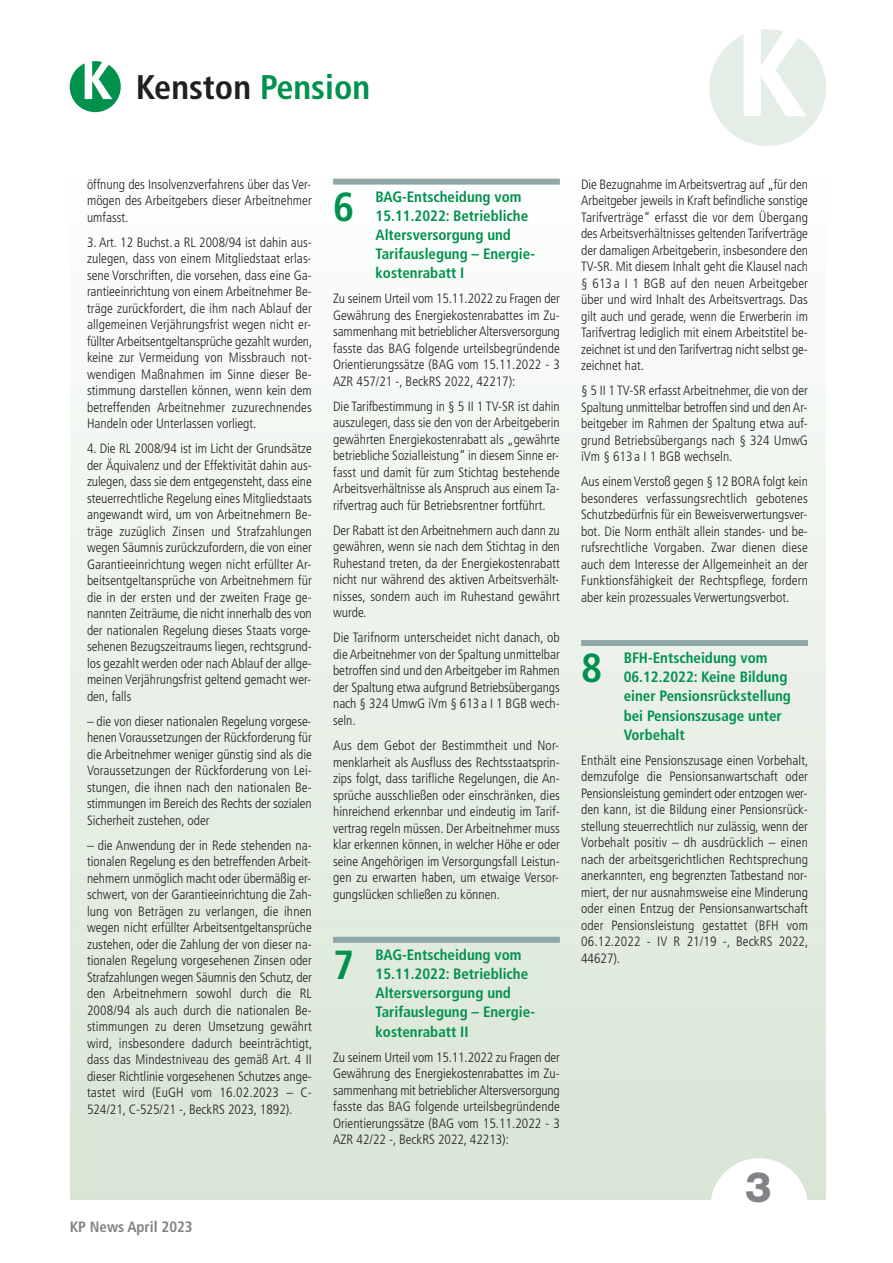
<style>
.page{position:relative;width:893px;height:1263px;background:#fff}
.page>*{position:absolute;margin:0;border:0;box-sizing:border-box;transform-origin:0 0}
.t1{font:800 42px "Helvetica Neue";color:#808285}
.t2{font:700 condensed 40.5px "Frutiger";color:#00914d}
.t3{font:700 condensed 34.2px "Frutiger";color:#231f20}
.t4{font:700 condensed 15px/19.2px "Frutiger";color:#00914d}
.t5{font:700 condensed 15px "Frutiger";color:#808285}
.t6{font:300 condensed 13.5px/16.5px "Frutiger";color:#231f20;text-align:justify}
.s1{color:#00914d}
</style>
<div class="page">
<div style="left:70px;top:168px;width:756px;height:1031px;background:linear-gradient(to bottom,#fdfefe,#d8e5d4)"></div>
<div style="left:333px;top:179px;width:227px;height:6px;background:#91a6a7"></div>
<div style="left:333px;top:937px;width:227px;height:6px;background:#91a6a7"></div>
<div style="left:581px;top:640px;width:227px;height:6px;background:#91a6a7"></div>
<svg style="left:709px;top:29px;width:117px;height:117px"></svg>
<svg style="left:70px;top:61px;width:51px;height:51px"></svg>
<div style="left:710px;top:1158px;width:98px;height:98px;background:#fff;border-radius:50%"></div>
<h3 class="t3" style="left:136px;top:73px;width:236px">Kenston <span class="s1">Pension</span></h3>
<p class="t6" style="left:87px;top:177px;width:226px">öffnung des Insolvenzverfahrens über das Ver&shy;mögen des Arbeitgebers dieser Arbeitnehmer umfasst.</p>
<p class="t6" style="left:87px;top:235px;width:227px">3. Art. 12 Buchst. a RL 2008/94 ist dahin aus&shy;zulegen, dass von einem Mitgliedstaat erlas&shy;sene Vorschriften, die vorsehen, dass eine Ga&shy;rantieeinrichtung von einem Arbeitnehmer Be&shy;träge zurückfordert, die ihm nach Ablauf der allgemeinen Verjährungsfrist wegen nicht er&shy;füllter Arbeitsentgeltansprüche gezahlt wurden, keine zur Vermeidung von Missbrauch not&shy;wendigen Maßnahmen im Sinne dieser Be&shy;stimmung darstellen können, wenn kein dem betreffenden Arbeitnehmer zuzurechnendes Handeln oder Unterlassen vorliegt.</p>
<p class="t6" style="left:87px;top:441px;width:226px">4. Die RL 2008/94 ist im Licht der Grundsätze der Äquivalenz und der Effektivität dahin aus&shy;zulegen, dass sie dem entgegensteht, dass eine steuerrechtliche Regelung eines Mitgliedstaats angewandt wird, um von Arbeitnehmern Be&shy;träge zuzüglich Zinsen und Strafzahlungen wegen Säumnis zurückzufordern, die von einer Garantieeinrichtung wegen nicht erfüllter Ar&shy;beitsentgeltansprüche von Arbeitnehmern für die in der ersten und der zweiten Frage ge&shy;nannten Zeiträume, die nicht innerhalb des von der nationalen Regelung dieses Staats vorge&shy;sehenen Bezugszeitraums liegen, rechtsgrund&shy;los gezahlt werden oder nach Ablauf der allge&shy;meinen Verjährungsfrist geltend gemacht wer&shy;den, falls</p>
<p class="t6" style="left:87px;top:714px;width:226px">– die von dieser nationalen Regelung vorgese&shy;henen Voraussetzungen der Rückforderung für die Arbeitnehmer weniger günstig sind als die Voraussetzungen der Rückforderung von Lei&shy;stungen, die ihnen nach den nationalen Be&shy;stimmungen im Bereich des Rechts der sozialen Sicherheit zustehen, oder</p>
<p class="t6" style="left:87px;top:838px;width:227px">– die Anwendung der in Rede stehenden na&shy;tionalen Regelung es den betreffenden Arbeit&shy;nehmern unmöglich macht oder übermäßig er&shy;schwert, von der Garantieeinrichtung die Zah&shy;lung von Beträgen zu verlangen, die ihnen wegen nicht erfüllter Arbeitsentgeltansprüche zustehen, oder die Zahlung der von dieser na&shy;tionalen Regelung vorgesehenen Zinsen oder Strafzahlungen wegen Säumnis den Schutz, der den Arbeitnehmern sowohl durch die RL 2008/94 als auch durch die nationalen Be&shy;stimmungen zu deren Umsetzung gewährt wird, insbesondere dadurch beeinträchtigt, dass das Mindestniveau des gemäß Art. 4 II dieser Richtlinie vorgesehenen Schutzes ange&shy;tastet wird (EuGH vom 16.02.2023 – C-524/21, C-525/21 -, BeckRS 2023, 1892).</p>
<h2 class="t2" style="left:333px;top:190px;width:23px">6</h2>
<p class="t4" style="left:376px;top:188px;width:161px">BAG-Entscheidung vom<br>15.11.2022: Betriebliche<br>Altersversorgung und<br>Tarifauslegung – Energie&shy;kostenrabatt I</p>
<p class="t6" style="left:333px;top:292px;width:228px">Zu seinem Urteil vom 15.11.2022 zu Fragen der Gewährung des Energiekostenrabattes im Zu&shy;sammenhang mit betrieblicherAltersversorgung fasste das BAG folgende urteilsbegründende Orientierungssätze (BAG vom 15.11.2022 - 3<br>AZR 457/21 -, BeckRS 2022, 42217):</p>
<p class="t6" style="left:333px;top:399px;width:228px">Die Tarifbestimmung in § 5 II 1 TV-SR ist dahin auszulegen, dass sie den von der Arbeitgeberin gewährten Energiekostenrabatt als „gewährte betriebliche Sozialleistung“ in diesem Sinne er&shy;fasst und damit für zum Stichtag bestehende Arbeitsverhältnisse als Anspruch aus einem Ta&shy;rifvertrag auch für Betriebsrentner fortführt.</p>
<p class="t6" style="left:333px;top:523px;width:228px">Der Rabatt ist den Arbeitnehmern auch dann zu gewähren, wenn sie nach dem Stichtag in den Ruhestand treten, da der Energiekostenrabatt nicht nur während des aktiven Arbeitsverhält&shy;nisses, sondern auch im Ruhestand gewährt wurde.</p>
<p class="t6" style="left:333px;top:631px;width:228px">Die Tarifnorm unterscheidet nicht danach, ob die Arbeitnehmer von der Spaltung unmittelbar betroffen sind und den Arbeitgeber im Rahmen der Spaltung etwa aufgrund Betriebsübergangs nach § 324 UmwG iVm § 613 a I 1 BGB wech&shy;seln.</p>
<p class="t6" style="left:333px;top:738px;width:228px">Aus dem Gebot der Bestimmtheit und Nor&shy;menklarheit als Ausfluss des Rechtsstaatsprin&shy;zips folgt, dass tarifliche Regelungen, die An&shy;sprüche ausschließen oder einschränken, dies hinreichend erkennbar und eindeutig im Tarif&shy;vertrag regeln müssen. Der Arbeitnehmer muss klar erkennen können, in welcher Höhe er oder seine Angehörigen im Versorgungsfall Leistun&shy;gen zu erwarten haben, um etwaige Versor&shy;gungslücken schließen zu können.</p>
<h2 class="t2" style="left:333px;top:948px;width:23px">7</h2>
<p class="t4" style="left:376px;top:946px;width:161px">BAG-Entscheidung vom<br>15.11.2022: Betriebliche<br>Altersversorgung und<br>Tarifauslegung – Energie&shy;kostenrabatt II</p>
<p class="t6" style="left:333px;top:1050px;width:228px">Zu seinem Urteil vom 15.11.2022 zu Fragen der Gewährung des Energiekostenrabattes im Zu&shy;sammenhang mit betrieblicherAltersversorgung fasste das BAG folgende urteilsbegründende Orientierungssätze (BAG vom 15.11.2022 - 3<br>AZR 42/22 -, BeckRS 2022, 42213):</p>
<p class="t5" style="left:70px;top:1221px;width:125px">KP News April 2023</p>
<p class="t6" style="left:581px;top:177px;width:228px">Die Bezugnahme imArbeitsvertrag auf „für den Arbeitgeber jeweils in Kraft befindliche sonstige Tarifverträge“ erfasst die vor dem Übergang des Arbeitsverhältnisses geltenden Tarifverträge der damaligen Arbeitgeberin, insbesondere den TV-SR. Mit diesem Inhalt geht die Klausel nach § 613 a I 1 BGB auf den neuen Arbeitgeber über und wird Inhalt des Arbeitsvertrags. Das gilt auch und gerade, wenn die Erwerberin im Tarifvertrag lediglich mit einem Arbeitstitel be&shy;zeichnet ist und den Tarifvertrag nicht selbst ge&shy;zeichnet hat.</p>
<p class="t6" style="left:581px;top:383px;width:228px">§ 5 II 1 TV-SR erfasst Arbeitnehmer, die von der Spaltung unmittelbar betroffen sind und denAr&shy;beitgeber im Rahmen der Spaltung etwa auf&shy;grund Betriebsübergangs nach § 324 UmwG iVm § 613 a I 1 BGB wechseln.</p>
<p class="t6" style="left:581px;top:474px;width:228px">Aus einemVerstoß gegen § 12 BORA folgt kein besonderes verfassungsrechtlich gebotenes Schutzbedürfnis für ein Beweisverwertungsver&shy;bot. Die Norm enthält allein standes- und be&shy;rufsrechtliche Vorgaben. Zwar dienen diese auch dem Interesse der Allgemeinheit an der Funktionsfähigkeit der Rechtspflege, fordern aber kein prozessuales Verwertungsverbot.</p>
<h2 class="t2" style="left:581px;top:652px;width:23px">8</h2>
<p class="t4" style="left:624px;top:649px;width:169px">BFH-Entscheidung vom<br>06.12.2022: Keine Bildung einer Pensionsrückstellung bei Pensionszusage unter<br>Vorbehalt</p>
<p class="t6" style="left:581px;top:753px;width:229px">Enthält eine Pensionszusage einen Vorbehalt, demzufolge die Pensionsanwartschaft oder Pensionsleistung gemindert oder entzogen wer&shy;den kann, ist die Bildung einer Pensionsrück&shy;stellung steuerrechtlich nur zulässig, wenn der Vorbehalt positiv – dh ausdrücklich – einen nach der arbeitsgerichtlichen Rechtsprechung anerkannten, eng begrenzten Tatbestand nor&shy;miert, der nur ausnahmsweise eine Minderung oder einen Entzug der Pensionsanwartschaft oder Pensionsleistung gestattet (BFH vom 06.12.2022 - IV R 21/19 -, BeckRS 2022, 44627).</p>
<h1 class="t1" style="left:745px;top:1171px;width:28px">3</h1>
</div>
